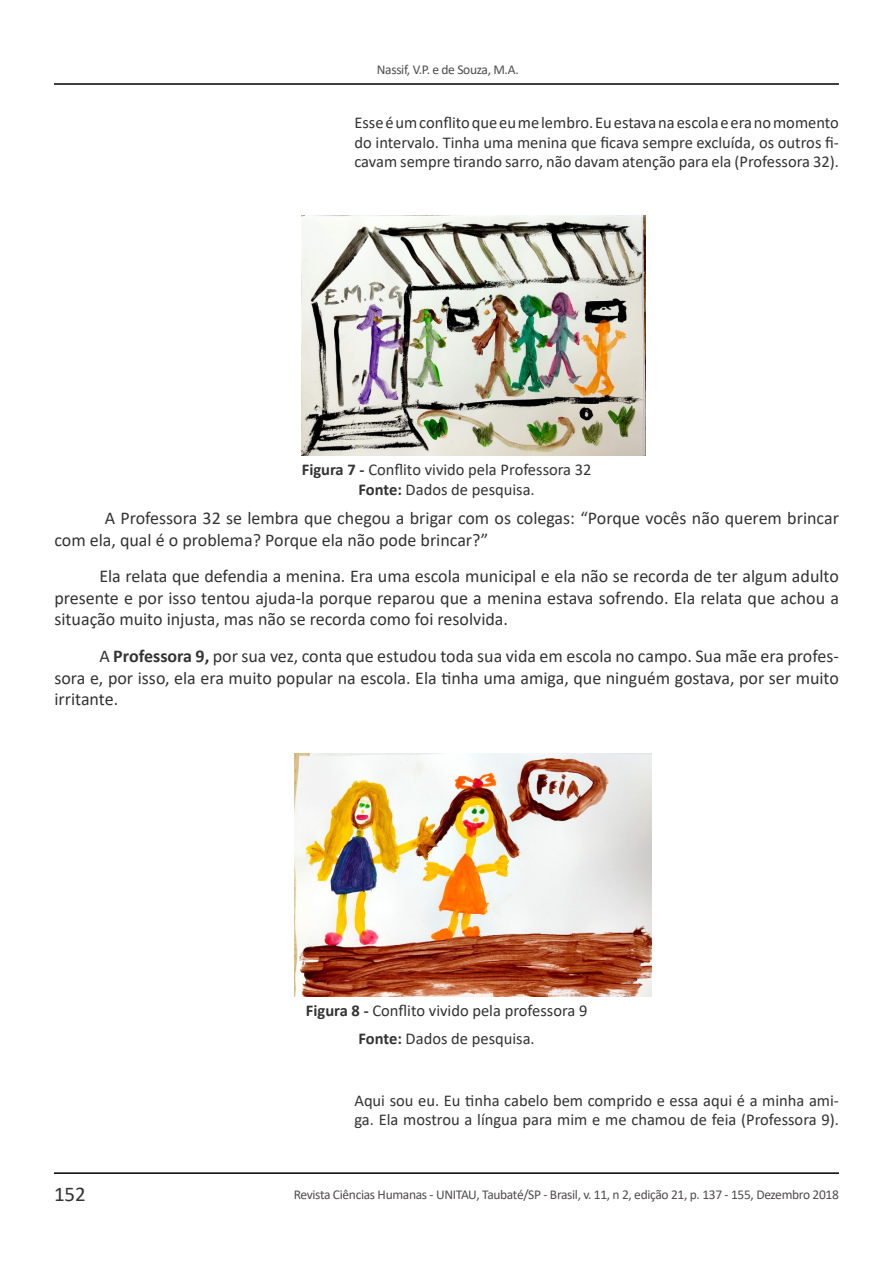
<style>
.page{position:relative;width:893px;height:1263px;background:#fff}
.page>*{position:absolute;margin:0;border:0;box-sizing:border-box;transform-origin:0 0}
.t1{font:21px "Calibri";color:#323332}
.Corpo_Texto{font:18px/21.6px "Calibri";color:#323332;text-align:justify}
.Citações{font:16.5px/19.8px "Calibri";color:#323332;text-align:justify}
.Corpo_Texto_-_Referê{font:16.5px/19.8px "Calibri";color:#323332;text-align:center}
.t2{font:13.5px "Calibri";letter-spacing:-.025em;color:#504c4c}
.s1{font-weight:700}
</style>
<div class="page">
<hr style="left:54px;top:1172px;width:785px;height:2px;background:#000">
<hr style="left:54px;top:83px;width:785px;height:2px;background:#000">
<img style="left:301px;top:215px;width:344px;height:240px">
<img style="left:295px;top:753px;width:357px;height:243px">
<p class="t2" style="left:377px;top:60px;width:143px">Nassif, V.P. e de Souza, M.A.</p>
<p class="Citações" style="left:354px;top:112px;width:486px">Esse é um conflito que eu me lembro. Eu estava na escola e era no momento do intervalo. Tinha uma menina que ficava sempre excluída, os outros fi&shy;cavam sempre tirando sarro, não davam atenção para ela (Professora 32).</p>
<p class="Corpo_Texto_-_Referê" style="left:302px;top:459px;width:291px"><span class="s1">Figura 7 -</span> Conflito vivido pela Professora 32<br><span class="s1">Fonte:</span> Dados de pesquisa.</p>
<p class="Corpo_Texto" style="left:54px;top:507px;width:786px;text-indent:50px">A Professora 32 se lembra que chegou a brigar com os colegas: “Porque vocês não querem brincar com ela, qual é o problema? Porque ela não pode brincar?”</p>
<p class="Corpo_Texto" style="left:54px;top:565px;width:786px;text-indent:45px">Ela relata que defendia a menina. Era uma escola municipal e ela não se recorda de ter algum adulto presente e por isso tentou ajuda-la porque reparou que a menina estava sofrendo. Ela relata que achou a situação muito injusta, mas não se recorda como foi resolvida.</p>
<p class="Corpo_Texto" style="left:54px;top:645px;width:786px;text-indent:45px">A <span class="s1">Professora 9,</span> por sua vez, conta que estudou toda sua vida em escola no campo. Sua mãe era profes&shy;sora e, por isso, ela era muito popular na escola. Ela tinha uma amiga, que ninguém gostava, por ser muito irritante.</p>
<p class="Corpo_Texto_-_Referê" style="left:306px;top:1000px;width:283px"><span class="s1">Figura 8 -</span> Conflito vivido pela professora 9</p>
<p class="Corpo_Texto_-_Referê" style="left:359px;top:1028px;width:178px"><span class="s1">Fonte:</span> Dados de pesquisa.</p>
<p class="t1" style="left:54px;top:1179px;width:33px">152</p>
<p class="Citações" style="left:354px;top:1090px;width:486px">Aqui sou eu. Eu tinha cabelo bem comprido e essa aqui é a minha ami&shy;ga. Ela mostrou a língua para mim e me chamou de feia (Professora 9).</p>
<p class="t2" style="left:294px;top:1185px;width:547px">Revista Ciências Humanas - UNITAU, Taubaté/SP - Brasil, v. 11, n 2, edição 21, p. 137 - 155, Dezembro 2018</p>
</div>
